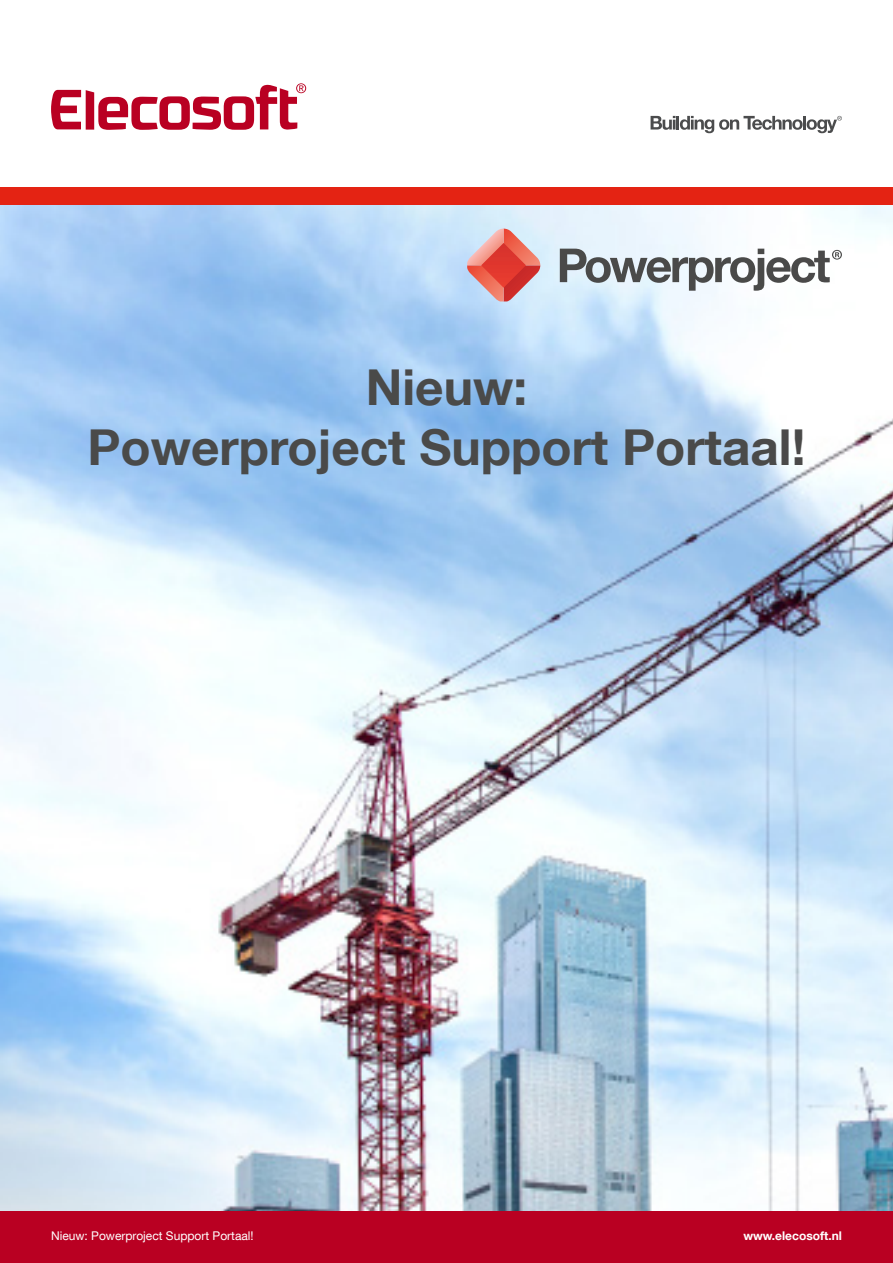
<style>
.page{position:relative;width:893px;height:1263px;background:#fff}
.page>*{position:absolute;margin:0;border:0;box-sizing:border-box;transform-origin:0 0}
.t1{font:700 49.5px/59.4px "Helvetica Neue LT Com";color:#4a4a49;text-align:center}
.t2{font:12px "Helvetica Neue LT Com";color:#fff}
.t3{font:700 12px "Helvetica Neue LT Com";color:#fff}
</style>
<div class="page">
<img style="left:0;top:204px;width:893px;height:1008px">
<div style="left:0;top:1212px;width:893px;height:51px;background:#b90022"></div>
<div style="left:0;top:187px;width:893px;height:17px;background:#e42313"></div>
<svg style="left:51px;top:83px;width:255px;height:47px"></svg>
<svg style="left:651px;top:116px;width:191px;height:17px"></svg>
<svg style="left:467px;top:229px;width:73px;height:72px;background:#dc8f8f"></svg>
<svg style="left:560px;top:249px;width:282px;height:42px"></svg>
<p class="t1" style="left:88px;top:357px;width:719px">Nieuw:<br>Powerproject Support Portaal!</p>
<p class="t2" style="left:51px;top:1228px;width:204px">Nieuw: Powerproject Support Portaal!</p>
<p class="t3" style="left:743px;top:1228px;width:100px">www.elecosoft.nl</p>
</div>
